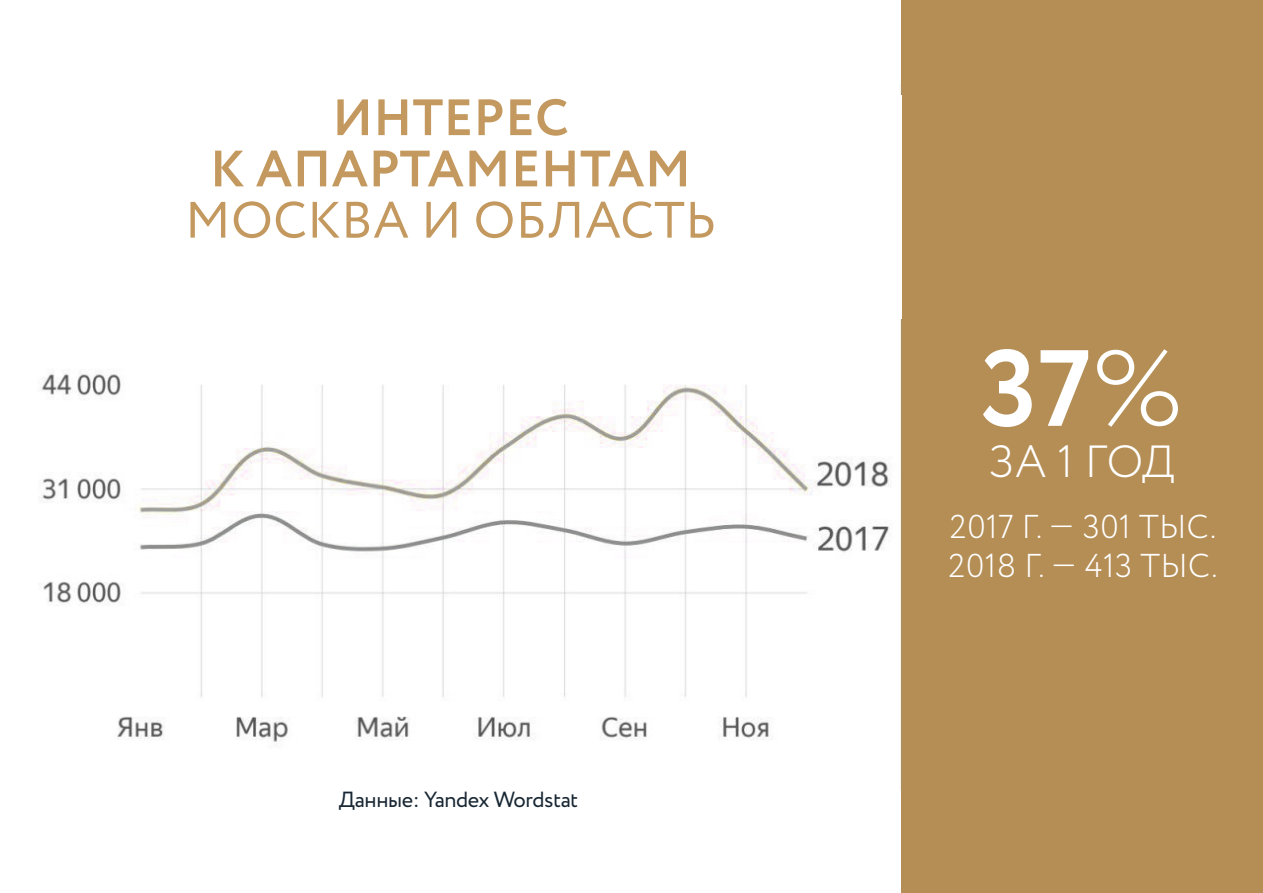
<style>
.page{position:relative;width:1263px;height:893px;background:#fff}
.page>*{position:absolute;margin:0;border:0;box-sizing:border-box;transform-origin:0 0}
.заг{font:700 108px "Circe";color:#fff}
.заг-2{font:700 51px "Circe";letter-spacing:.01em;color:#c4995f}
.заг-3{font:51px "Circe";letter-spacing:.01em;color:#c4995f}
.заг-4{font:300 45px "Circe";color:#fff}
.заг-5{font:300 33px "Circe";color:#fff}
.текст{font:21.9px "Circe";letter-spacing:-.015em;color:#182733}
.s1{font-weight:300}
</style>
<div class="page">
<div style="left:901px;top:0;width:362px;height:893px;background:#b58e55"></div>
<img style="left:41px;top:85px;width:860px;height:705px">
<div style="left:0;top:96px;width:901px;height:223px;background:#fff"></div>
<p class="заг-2" style="left:332px;top:84px;width:238px">ИНТЕРЕС</p>
<p class="заг-2" style="left:210px;top:135px;width:482px">К АПАРТАМЕНТАМ</p>
<p class="заг-3" style="left:185px;top:186px;width:532px">МОСКВА И ОБЛАСТЬ</p>
<p class="текст" style="left:339px;top:785px;width:241px">Данные: Yandex Wordstat</p>
<p class="заг" style="left:981px;top:317px;width:204px">37<span class="s1">%</span></p>
<p class="заг-4" style="left:989px;top:432px;width:188px">ЗА 1 ГОД</p>
<p class="заг-5" style="left:949px;top:505px;width:268px">2017 Г. — 301 ТЫС.</p>
<p class="заг-5" style="left:948px;top:544px;width:271px">2018 Г. — 413 ТЫС.</p>
</div>
